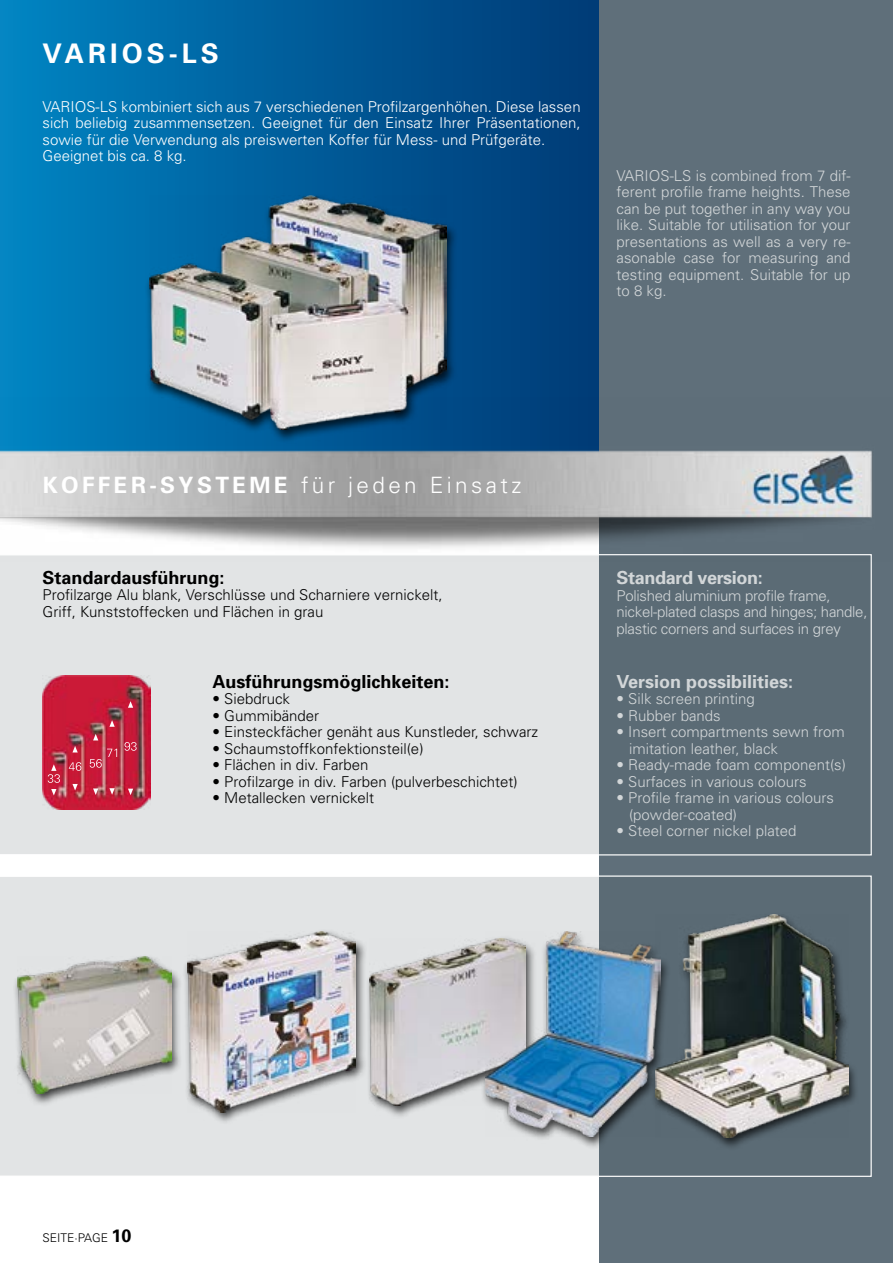
<style>
.page{position:relative;width:893px;height:1263px;background:#fff}
.page>*{position:absolute;margin:0;border:0;box-sizing:border-box;transform-origin:0 0}
.t1{font:700 27px "Univers";letter-spacing:.15em;color:#fff}
.t2{font:300 22.5px "Univers";letter-spacing:.15em;color:#fff}
.t3{font:700 18px "Univers";color:#000}
.t4{font:700 18px "Univers";color:#d2d6d8}
.t5{font:700 18px "Univers";letter-spacing:-.02em;color:#d2d6d8}
.t6{font:300 15px/16.5px "Univers";color:#d2d6d8}
.t7{font:300 15px/16.5px "Univers";color:#000}
.t8{font:300 15px/16.5px "Univers";color:#fff}
.t9{font:300 15px/16.5px "Univers";letter-spacing:-.02em;color:#d2d6d8}
.t10{font:300 12px "Univers";color:#000}
.s1{font-weight:700}
.s2{font-weight:700;font-size:18px}
</style>
<div class="page">
<div style="left:0;top:0;width:600px;height:500px;background:linear-gradient(to right,#0084c2,#003975)"></div>
<div style="left:600px;top:0;width:293px;height:1263px;background:#5f6f7a"></div>
<svg style="left:0;top:562px;width:872px;height:293px"></svg>
<svg style="left:0;top:875px;width:872px;height:302px"></svg>
<div style="left:365px;top:936px;width:171px;height:183px;background:#000;opacity:.75"></div>
<img style="left:370px;top:938px;width:111px;height:168px">
<div style="left:481px;top:929px;width:190px;height:221px;background:#000;opacity:.75"></div>
<img style="left:486px;top:932px;width:164px;height:204px">
<div style="left:650px;top:912px;width:209px;height:239px;background:#000;opacity:.75"></div>
<img style="left:655px;top:915px;width:193px;height:222px">
<div style="left:182px;top:929px;width:185px;height:196px;background:#000;opacity:.75"></div>
<img style="left:187px;top:931px;width:169px;height:181px">
<div style="left:145px;top:193px;width:313px;height:251px;background:#000;opacity:.75"></div>
<img style="left:149px;top:195px;width:298px;height:203px">
<div style="left:13px;top:954px;width:169px;height:153px;background:#000;opacity:.75"></div>
<img style="left:18px;top:956px;width:154px;height:137px">
<img style="left:43px;top:675px;width:108px;height:134px">
<svg style="left:48px;top:764px;width:12px;height:19px"></svg>
<svg style="left:51px;top:789px;width:5px;height:6px"></svg>
<svg style="left:72px;top:746px;width:6px;height:6px"></svg>
<svg style="left:69px;top:762px;width:12px;height:9px"></svg>
<svg style="left:72px;top:784px;width:6px;height:6px"></svg>
<svg style="left:93px;top:734px;width:5px;height:6px"></svg>
<svg style="left:93px;top:788px;width:5px;height:7px"></svg>
<svg style="left:109px;top:720px;width:6px;height:7px"></svg>
<svg style="left:109px;top:788px;width:6px;height:7px"></svg>
<svg style="left:90px;top:749px;width:27px;height:19px"></svg>
<svg style="left:128px;top:701px;width:5px;height:7px"></svg>
<svg style="left:128px;top:789px;width:5px;height:6px"></svg>
<svg style="left:125px;top:742px;width:12px;height:9px"></svg>
<img style="left:0;top:398px;width:872px;height:164px">
<h1 class="t1" style="left:43px;top:36px;width:178px">VARIOS-LS</h1>
<p class="t8" style="left:43px;top:98px;width:540px">VARIOS-LS kombiniert sich aus 7 verschiedenen Profilzargenhöhen. Diese lassen sich beliebig zusammensetzen. Geeignet für den Einsatz Ihrer Präsentationen, sowie für die Verwendung als preiswerten Koffer für Mess- und Prüfgeräte.<br>Geeignet bis ca. 8 kg.</p>
<p class="t6" style="left:617px;top:167px;width:236px;text-align:justify">VARIOS-LS is combined from 7 dif&shy;ferent profile frame heights. These can be put together in any way you like. Suitable for utilisation for your presentations as well as a very re&shy;asonable case for measuring and testing equipment. Suitable for up to 8 kg.</p>
<h2 class="t2" style="left:43px;top:472px;width:480px"><span class="s1">KOFFER-SYSTEME</span> für jeden Einsatz</h2>
<p class="t3" style="left:43px;top:565px;width:184px">Standardausführung:</p>
<p class="t7" style="left:43px;top:586px;width:402px">Profilzarge Alu blank, Verschlüsse und Scharniere vernickelt,<br>Griff, Kunststoffecken und Flächen in grau</p>
<p class="t3" style="left:213px;top:670px;width:239px">Ausführungsmöglichkeiten:</p>
<p class="t7" style="left:213px;top:690px;width:79px">• Siebdruck</p>
<p class="t7" style="left:213px;top:707px;width:108px">• Gummibänder</p>
<p class="t7" style="left:213px;top:723px;width:327px">• Einsteckfächer genäht aus Kunstleder, schwarz</p>
<p class="t7" style="left:213px;top:740px;width:212px">• Schaumstoffkonfektionsteil(e)</p>
<p class="t7" style="left:213px;top:756px;width:157px">• Flächen in div. Farben</p>
<p class="t7" style="left:213px;top:773px;width:307px">• Profilzarge in div. Farben (pulverbeschichtet)</p>
<p class="t7" style="left:213px;top:789px;width:163px">• Metallecken vernickelt</p>
<p class="t5" style="left:617px;top:566px;width:148px">Standard version:</p>
<p class="t9" style="left:617px;top:587px;width:252px">Polished aluminium profile frame, nickel-plated clasps and hinges; handle, plastic corners and surfaces in grey</p>
<p class="t4" style="left:617px;top:670px;width:178px">Version possibilities:</p>
<p class="t6" style="left:617px;top:690px;width:140px">• Silk screen printing</p>
<p class="t6" style="left:617px;top:707px;width:106px">• Rubber bands</p>
<p class="t6" style="left:629px;top:723px;width:217px;text-indent:-13px">• Insert compartments sewn from imitation leather, black</p>
<p class="t6" style="left:617px;top:756px;width:231px">• Ready-made foam component(s)</p>
<p class="t6" style="left:617px;top:773px;width:192px">• Surfaces in various colours</p>
<p class="t6" style="left:629px;top:789px;width:207px;text-indent:-13px">• Profile frame in various colours (powder-coated)</p>
<p class="t6" style="left:617px;top:822px;width:182px">• Steel corner nickel plated</p>
<p class="t10" style="left:43px;top:1230px;width:91px">SEITE·PAGE <span class="s2">10</span></p>
</div>
